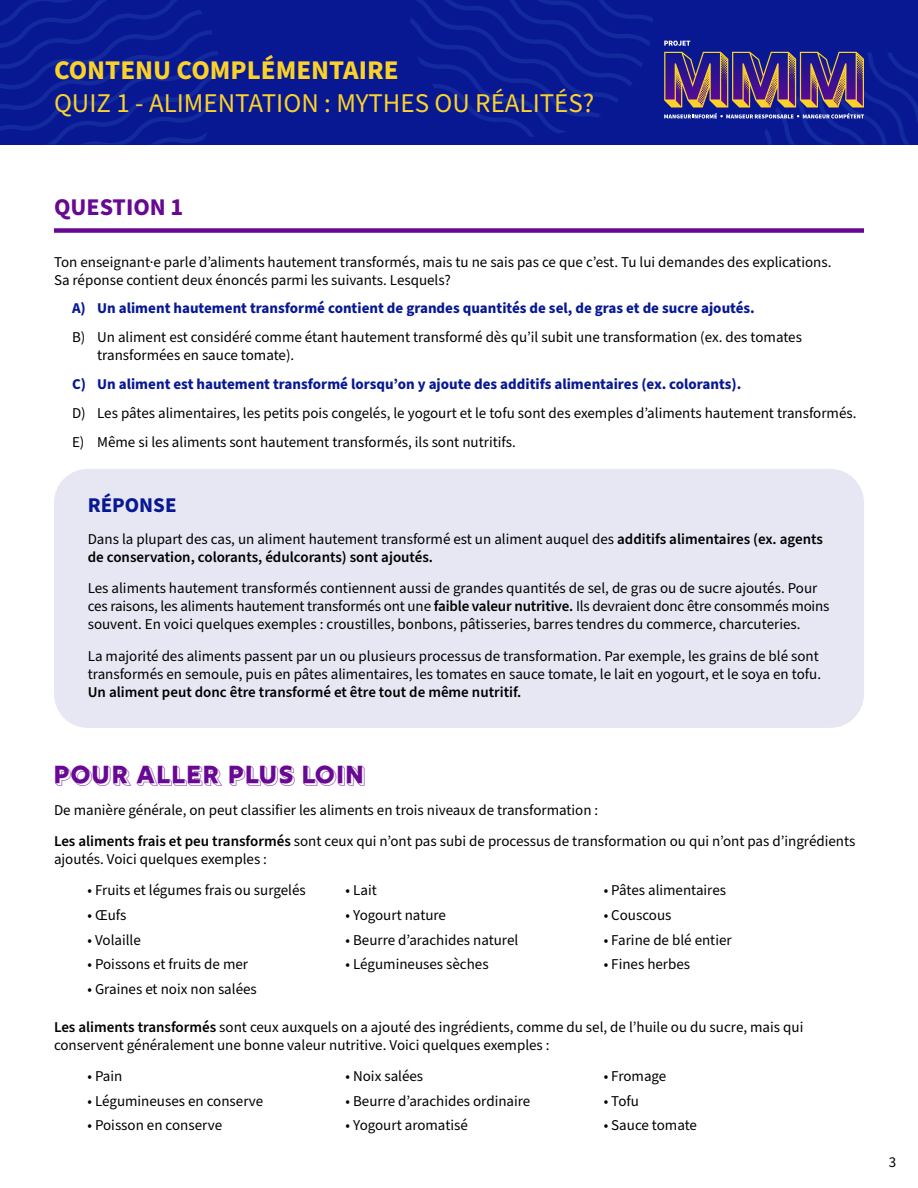
<style>
.page{position:relative;width:918px;height:1188px;background:#fff}
.page>*{position:absolute;margin:0;border:0;box-sizing:border-box;transform-origin:0 0}
.t1{font:27px "Source Sans Pro";color:#fad22a}
.t2{font:700 27px "Source Sans Pro";color:#fad22a}
.t3{font:27px "Rig Bold Reverse";color:#680893}
.t4{font:700 24px "Source Sans Pro";color:#680893}
.t5{font:700 21px "Source Sans Pro";color:#081893}
.t6{font:15px/18px "Source Sans Pro";color:#000}
.t7{font:600 15px/18px "Source Sans Pro";color:#000}
.t8{font:700 15px "Source Sans Pro";color:#081893}
.s1{font-weight:400}
.s2{font-weight:600}
</style>
<div class="page">
<div style="left:0;top:0;width:918px;height:145px;background:#081893"></div>
<svg style="left:411px;top:0;width:242px;height:137px"></svg>
<svg style="left:0;top:0;width:221px;height:145px"></svg>
<svg style="left:664px;top:52px;width:254px;height:93px"></svg>
<svg style="left:664px;top:41px;width:26px;height:5px"></svg>
<div style="left:54px;top:469px;width:810px;height:259px;background:#e6e7f3;border-radius:34px"></div>
<div style="left:54px;top:228px;width:810px;height:5px;background:#680893"></div>
<h1 class="t2" style="left:54px;top:52px;width:346px">CONTENU COMPLÉMENTAIRE</h1>
<h1 class="t1" style="left:54px;top:85px;width:542px">QUIZ 1 - ALIMENTATION : MYTHES OU RÉALITÉS?</h1>
<h2 class="t4" style="left:54px;top:190px;width:131px">QUESTION 1</h2>
<p class="t6" style="left:54px;top:253px;width:779px">Ton enseignant·e parle d’aliments hautement transformés, mais tu ne sais pas ce que c’est. Tu lui demandes des explications.<br>Sa réponse contient deux énoncés parmi les suivants. Lesquels?</p>
<p class="t8" style="left:72px;top:298px;width:684px">A) Un aliment hautement transformé contient de grandes quantités de sel, de gras et de sucre ajoutés.</p>
<p class="t6" style="left:97px;top:329px;width:706px;text-indent:-25px">B) Un aliment est considéré comme étant hautement transformé dès qu’il subit une transformation (ex. des tomates transformées en sauce tomate).</p>
<p class="t8" style="left:72px;top:374px;width:671px">C) Un aliment est hautement transformé lorsqu’on y ajoute des additifs alimentaires (ex. colorants).</p>
<p class="t6" style="left:72px;top:399px;width:786px;line-height:28.8px">D) Les pâtes alimentaires, les petits pois congelés, le yogourt et le tofu sont des exemples d’aliments hautement transformés.<br>E) Même si les aliments sont hautement transformés, ils sont nutritifs.</p>
<h3 class="t5" style="left:88px;top:491px;width:90px">RÉPONSE</h3>
<p class="t7" style="left:88px;top:530px;width:737px"><span class="s1">Dans la plupart des cas, un aliment hautement transformé est un aliment auquel des</span> additifs alimentaires (ex. agents de conservation, colorants, édulcorants) sont ajoutés.</p>
<p class="t6" style="left:88px;top:580px;width:743px">Les aliments hautement transformés contiennent aussi de grandes quantités de sel, de gras ou de sucre ajoutés. Pour ces raisons, les aliments hautement transformés ont une <span class="s2">faible valeur nutritive.</span> Ils devraient donc être consommés moins souvent. En voici quelques exemples : croustilles, bonbons, pâtisseries, barres tendres du commerce, charcuteries.</p>
<p class="t6" style="left:88px;top:647px;width:735px">La majorité des aliments passent par un ou plusieurs processus de transformation. Par exemple, les grains de blé sont transformés en semoule, puis en pâtes alimentaires, les tomates en sauce tomate, le lait en yogourt, et le soya en tofu.</p>
<p class="t7" style="left:88px;top:683px;width:435px">Un aliment peut donc être transformé et être tout de même nutritif.</p>
<h1 class="t3" style="left:54px;top:759px;width:314px">POUR ALLER PLUS LOIN</h1>
<p class="t6" style="left:54px;top:794px;width:803px;line-height:31.5px">De manière générale, on peut classifier les aliments en trois niveaux de transformation :<br><span class="s2">Les aliments frais et peu transformés</span> sont ceux qui n’ont pas subi de processus de transformation ou qui n’ont pas d’ingrédients</p>
<p class="t6" style="left:54px;top:851px;width:215px">ajoutés. Voici quelques exemples :</p>
<p class="t6" style="left:87px;top:882px;width:220px">• Fruits et légumes frais ou surgelés</p>
<p class="t6" style="left:87px;top:906px;width:41px">• Œufs</p>
<p class="t6" style="left:87px;top:931px;width:55px">• Volaille</p>
<p class="t6" style="left:87px;top:956px;width:162px">• Poissons et fruits de mer</p>
<p class="t6" style="left:87px;top:981px;width:171px">• Graines et noix non salées</p>
<p class="t6" style="left:604px;top:882px;width:124px">• Pâtes alimentaires</p>
<p class="t6" style="left:604px;top:906px;width:69px">• Couscous</p>
<p class="t6" style="left:604px;top:931px;width:130px">• Farine de blé entier</p>
<p class="t6" style="left:604px;top:956px;width:88px">• Fines herbes</p>
<p class="t6" style="left:346px;top:882px;width:33px">• Lait</p>
<p class="t6" style="left:346px;top:906px;width:102px">• Yogourt nature</p>
<p class="t6" style="left:346px;top:931px;width:174px">• Beurre d’arachides naturel</p>
<p class="t6" style="left:346px;top:956px;width:145px">• Légumineuses sèches</p>
<p class="t6" style="left:54px;top:1018px;width:751px"><span class="s2">Les aliments transformés</span> sont ceux auxquels on a ajouté des ingrédients, comme du sel, de l’huile ou du sucre, mais qui conservent généralement une bonne valeur nutritive. Voici quelques exemples :</p>
<p class="t6" style="left:87px;top:1067px;width:36px">• Pain</p>
<p class="t6" style="left:87px;top:1092px;width:177px">• Légumineuses en conserve</p>
<p class="t6" style="left:87px;top:1117px;width:136px">• Poisson en conserve</p>
<p class="t6" style="left:346px;top:1067px;width:79px">• Noix salées</p>
<p class="t6" style="left:346px;top:1092px;width:186px">• Beurre d’arachides ordinaire</p>
<p class="t6" style="left:346px;top:1117px;width:124px">• Yogourt aromatisé</p>
<p class="t6" style="left:604px;top:1067px;width:64px">• Fromage</p>
<p class="t6" style="left:604px;top:1092px;width:37px">• Tofu</p>
<p class="t6" style="left:604px;top:1117px;width:95px">• Sauce tomate</p>
<p class="t6" style="left:889px;top:1153px;width:9px">3</p>
</div>
